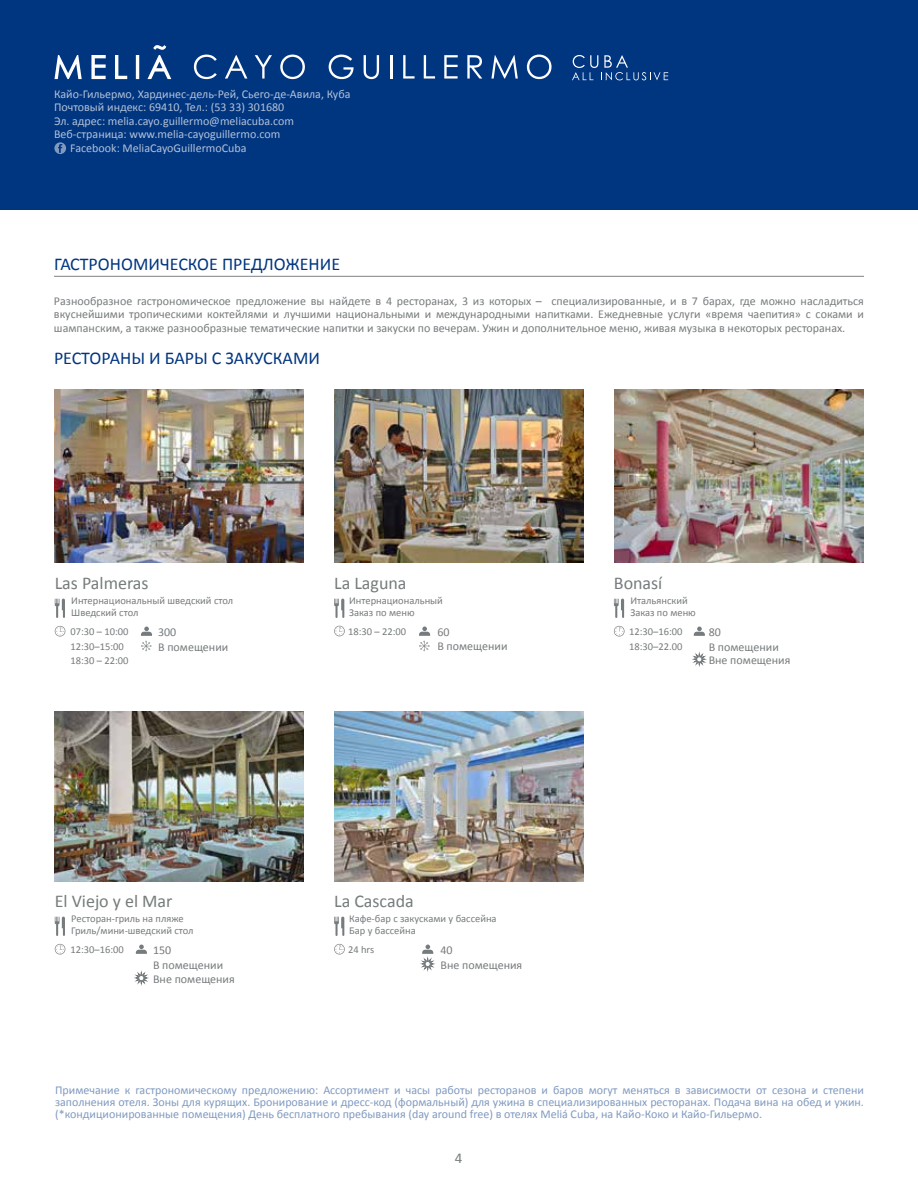
<style>
.page{position:relative;width:918px;height:1188px;background:#fff}
.page>*{position:absolute;margin:0;border:0;box-sizing:border-box;transform-origin:0 0}
.t1{font:18px "Calibri";color:#003580}
.t2{font:18px "Calibri";color:#767b7d}
.t3{font:15px "Calibri";color:#767b7d}
.t4{font:12px/13.5px "Calibri";color:#767b7d}
.t5{font:12px/12px "Calibri";color:#809ac0;text-align:justify}
.t6{font:12px "Calibri";color:#fff}
.t7{font:10.5px/12px "Calibri";color:#767b7d}
</style>
<div class="page">
<div style="left:0;top:0;width:918px;height:210px;background:#003580"></div>
<svg style="left:194px;top:55px;width:23px;height:24px"></svg>
<svg style="left:225px;top:55px;width:22px;height:24px"></svg>
<svg style="left:255px;top:55px;width:17px;height:24px"></svg>
<svg style="left:280px;top:55px;width:25px;height:24px"></svg>
<svg style="left:329px;top:55px;width:25px;height:24px"></svg>
<svg style="left:364px;top:55px;width:15px;height:24px"></svg>
<hr style="left:390px;top:55px;width:2px;height:24px;background:#fff">
<svg style="left:403px;top:55px;width:12px;height:24px"></svg>
<svg style="left:424px;top:55px;width:11px;height:24px"></svg>
<svg style="left:444px;top:55px;width:14px;height:24px"></svg>
<svg style="left:467px;top:55px;width:15px;height:24px"></svg>
<svg style="left:491px;top:55px;width:27px;height:24px"></svg>
<svg style="left:527px;top:55px;width:25px;height:24px"></svg>
<svg style="left:55px;top:45px;width:116px;height:34px"></svg>
<svg style="left:572px;top:55px;width:96px;height:25px"></svg>
<svg style="left:54px;top:142px;width:12px;height:12px"></svg>
<img style="left:54px;top:389px;width:250px;height:173px">
<img style="left:334px;top:389px;width:250px;height:173px">
<img style="left:614px;top:389px;width:250px;height:173px">
<svg style="left:55px;top:626px;width:10px;height:11px"></svg>
<svg style="left:141px;top:627px;width:11px;height:24px"></svg>
<svg style="left:334px;top:626px;width:11px;height:10px"></svg>
<svg style="left:419px;top:627px;width:11px;height:24px"></svg>
<svg style="left:614px;top:626px;width:11px;height:11px"></svg>
<svg style="left:694px;top:627px;width:11px;height:9px"></svg>
<svg style="left:694px;top:654px;width:11px;height:11px"></svg>
<svg style="left:55px;top:598px;width:10px;height:20px"></svg>
<svg style="left:334px;top:598px;width:10px;height:20px"></svg>
<svg style="left:614px;top:598px;width:10px;height:20px"></svg>
<img style="left:54px;top:712px;width:250px;height:170px">
<img style="left:334px;top:712px;width:250px;height:170px">
<svg style="left:55px;top:944px;width:10px;height:11px"></svg>
<svg style="left:136px;top:945px;width:11px;height:9px"></svg>
<svg style="left:136px;top:973px;width:11px;height:11px"></svg>
<svg style="left:334px;top:944px;width:11px;height:11px"></svg>
<svg style="left:422px;top:945px;width:11px;height:25px"></svg>
<svg style="left:55px;top:916px;width:10px;height:20px"></svg>
<svg style="left:334px;top:916px;width:10px;height:20px"></svg>
<hr style="left:54px;top:276px;width:810px;height:1px;background:#000">
<p class="t6" style="left:54px;top:85px;width:298px">Кайо-Гильермо, Хардинес-дель-Рей, Сьего-де-Авила, Куба</p>
<p class="t6" style="left:54px;top:99px;width:232px">Почтовый индекс: 69410, Тел.: (53 33) 301680</p>
<p class="t6" style="left:54px;top:112px;width:242px">Эл. адрес: melia.cayo.guillermo@meliacuba.com</p>
<p class="t6" style="left:54px;top:126px;width:228px">Веб-страница: www.melia-cayoguillermo.com</p>
<p class="t6" style="left:70px;top:139px;width:178px">Facebook: MeliaCayoGuillermoCuba</p>
<h1 class="t1" style="left:54px;top:252px;width:288px">ГАСТРОНОМИЧЕСКОЕ ПРЕДЛОЖЕНИЕ</h1>
<p class="t4" style="left:54px;top:294px;width:812px;text-align:justify">Разнообразное гастрономическое предложение вы найдете в 4 ресторанах, 3 из которых – специализированные, и в 7 барах, где можно насладиться вкуснейшими тропическими коктейлями и лучшими национальными и международными напитками. Ежедневные услуги «время чаепития» с соками и шампанским, а также разнообразные тематические напитки и закуски по вечерам. Ужин и дополнительное меню, живая музыка в некоторых ресторанах.</p>
<h1 class="t1" style="left:54px;top:345px;width:267px">РЕСТОРАНЫ И БАРЫ С ЗАКУСКАМИ</h1>
<h1 class="t2" style="left:614px;top:570px;width:50px">Bonasí</h1>
<p class="t7" style="left:629px;top:625px;width:55px">12:30–16:00</p>
<p class="t4" style="left:709px;top:625px;width:14px">80</p>
<p class="t7" style="left:629px;top:640px;width:55px">18:30–22.00</p>
<p class="t4" style="left:709px;top:640px;width:83px">В помещении<br>Вне помещения</p>
<h1 class="t2" style="left:55px;top:570px;width:95px">Las Palmeras</h1>
<p class="t7" style="left:70px;top:625px;width:60px">07:30 – 10:00</p>
<p class="t4" style="left:158px;top:625px;width:20px">300</p>
<p class="t7" style="left:70px;top:640px;width:55px">12:30–15:00</p>
<p class="t4" style="left:158px;top:639px;width:72px">В помещении</p>
<p class="t7" style="left:70px;top:654px;width:60px">18:30 – 22:00</p>
<h1 class="t2" style="left:334px;top:570px;width:74px">La Laguna</h1>
<p class="t7" style="left:348px;top:625px;width:60px">18:30 – 22:00</p>
<p class="t4" style="left:437px;top:624px;width:72px;line-height:14.9px">60<br>В помещении</p>
<p class="t7" style="left:71px;top:595px;width:163px">Интернациональный шведский стол<br>Шведский стол</p>
<p class="t7" style="left:349px;top:595px;width:95px">Интернациональный<br>Заказ по меню</p>
<p class="t7" style="left:630px;top:595px;width:67px">Итальянский<br>Заказ по меню</p>
<h1 class="t2" style="left:55px;top:888px;width:119px">El Viejo y el Mar</h1>
<p class="t7" style="left:70px;top:943px;width:55px">12:30–16:00</p>
<p class="t4" style="left:153px;top:942px;width:83px;line-height:14.4px">150<br>В помещении<br>Вне помещения</p>
<h1 class="t2" style="left:334px;top:888px;width:81px">La Cascada</h1>
<p class="t7" style="left:348px;top:943px;width:28px">24 hrs</p>
<p class="t4" style="left:441px;top:942px;width:83px;line-height:14.9px">40<br>Вне помещения</p>
<p class="t7" style="left:71px;top:913px;width:124px">Ресторан-гриль на пляже<br>Гриль/мини-шведский стол</p>
<p class="t7" style="left:349px;top:913px;width:149px">Кафе-бар с закусками у бассейна<br>Бар у бассейна</p>
<p class="t5" style="left:55px;top:1084px;width:810px">Примечание к гастрономическому предложению: Ассортимент и часы работы ресторанов и баров могут меняться в зависимости от сезона и степени заполнения отеля. Зоны для курящих. Бронирование и дресс-код (формальный) для ужина в специализированных ресторанах. Подача вина на обед и ужин. (*кондиционированные помещения) День бесплатного пребывания (day around free) в отелях Meliá Cuba, на Кайо-Коко и Кайо-Гильермо.</p>
<p class="t3" style="left:455px;top:1147px;width:9px">4</p>
</div>
